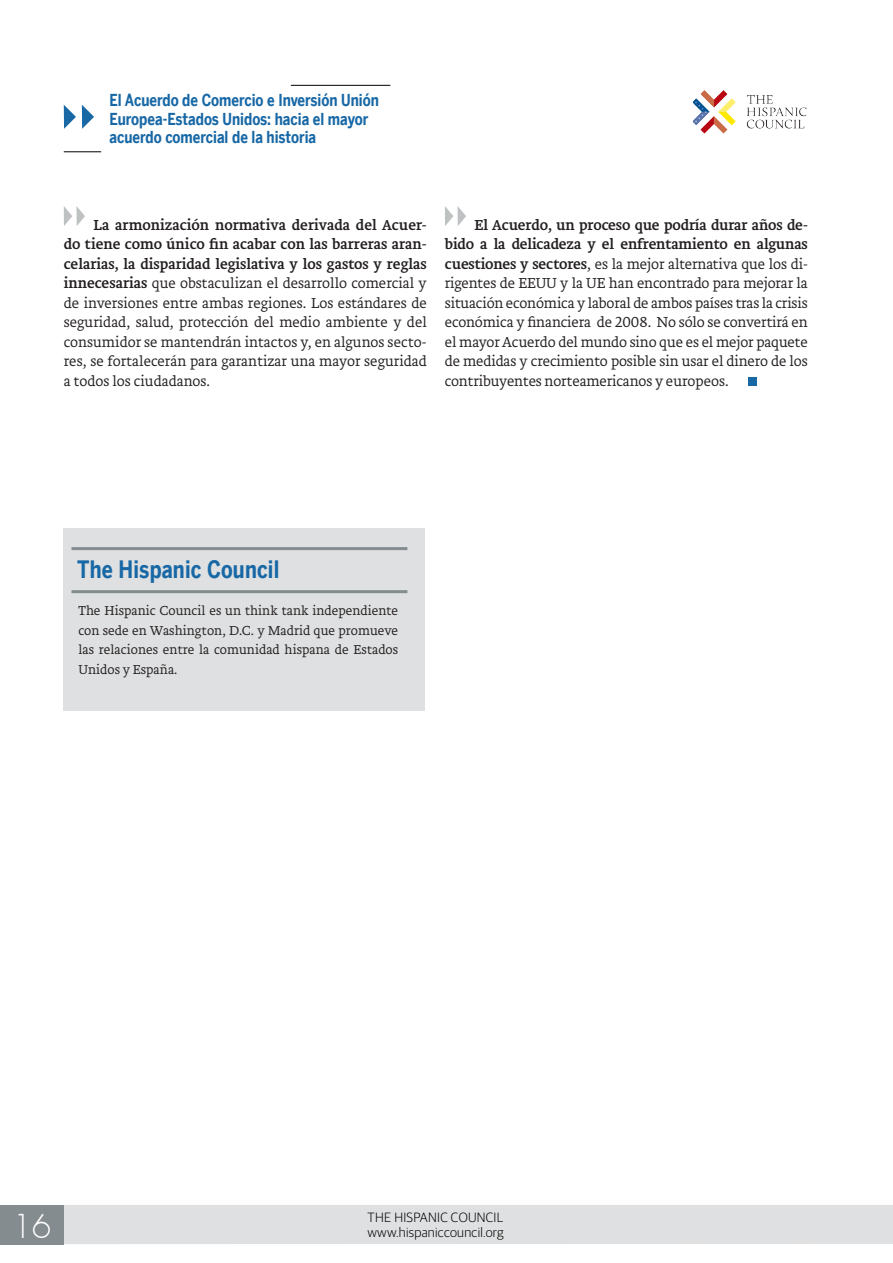
<style>
.page{position:relative;width:893px;height:1263px;background:#fff}
.page>*{position:absolute;margin:0;border:0;box-sizing:border-box;transform-origin:0 0}
.t1{font:300 31.5px "Futura";color:#fff}
.t2{font:700 24px "Benton Sans";letter-spacing:.01em;color:#1868a6;scale:.8 1}
.t3{font:700 16.5px/18px "Benton Sans";color:#1868a6;scale:.8 1}
.t4{font:200 15px/19.5px "Brioni Text Std";color:#231f20;text-align:justify}
.t5{font:200 13.5px/19.5px "Brioni Text Std";color:#231f20;text-align:justify}
.t6{font:300 13.5px "Guardian Sans";letter-spacing:.02em;color:#000}
.s1{font-weight:400}
</style>
<div class="page">
<div style="left:0;top:1205px;width:892px;height:39px;background:#dfe0e1"></div>
<div style="left:0;top:1205px;width:64px;height:39px;background:#848c8f"></div>
<svg style="left:64px;top:206px;width:21px;height:20px"></svg>
<svg style="left:445px;top:206px;width:21px;height:20px"></svg>
<svg style="left:64px;top:105px;width:12px;height:24px"></svg>
<svg style="left:82px;top:105px;width:12px;height:24px"></svg>
<hr style="left:64px;top:152px;width:37px;height:1px;background:#000">
<hr style="left:291px;top:85px;width:99px;height:1px;background:#000">
<img style="left:693px;top:90px;width:114px;height:44px">
<div style="left:748px;top:377px;width:9px;height:9px;background:#1868a6"></div>
<div style="left:64px;top:528px;width:361px;height:183px;background:#dfe0e1"></div>
<hr style="left:71px;top:547px;width:336px;height:3px;background:#848c8f">
<hr style="left:71px;top:590px;width:336px;height:3px;background:#848c8f">
<p class="t3" style="left:109px;top:93px;width:338px">El Acuerdo de Comercio e Inversión Unión<br>Europea-Estados Unidos: hacia el mayor acuerdo comercial de la historia</p>
<p class="t4" style="left:64px;top:215px;width:365px;text-indent:30px"><span class="s1">La armonización normativa derivada del Acuer&shy;do tiene como único fin acabar con las barreras aran&shy;celarias, la disparidad legislativa y los gastos y reglas innecesarias</span> que obstaculizan el desarrollo comercial y de inversiones entre ambas regiones. Los estándares de seguridad, salud, protección del medio ambiente y del consumidor se mantendrán intactos y, en algunos secto&shy;res, se fortalecerán para garantizar una mayor seguridad a todos los ciudadanos.</p>
<p class="t4" style="left:445px;top:215px;width:364px;text-indent:30px"><span class="s1">El Acuerdo, un proceso que podría durar años de&shy;bido a la delicadeza y el enfrentamiento en algunas cuestiones y sectores</span>, es la mejor alternativa que los di&shy;rigentes de EEUU y la UE han encontrado para mejorar la situación económica y laboral de ambos países tras la crisis económica y financiera de 2008. No sólo se convertirá en el mayor Acuerdo del mundo sino que es el mejor paquete de medidas y crecimiento posible sin usar el dinero de los contribuyentes norteamericanos y europeos.</p>
<h2 class="t2" style="left:77px;top:559px;width:254px">The Hispanic Council</h2>
<p class="t5" style="left:79px;top:601px;width:321px">The Hispanic Council es un think tank independiente con sede en Washington, D.C. y Madrid que promueve las relaciones entre la comunidad hispana de Estados Unidos y España.</p>
<h1 class="t1" style="left:12px;top:1211px;width:41px">16</h1>
<p class="t6" style="left:368px;top:1208px;width:137px">THE HISPANIC COUNCIL</p>
<p class="t6" style="left:367px;top:1223px;width:138px">www.hispaniccouncil.org</p>
</div>
